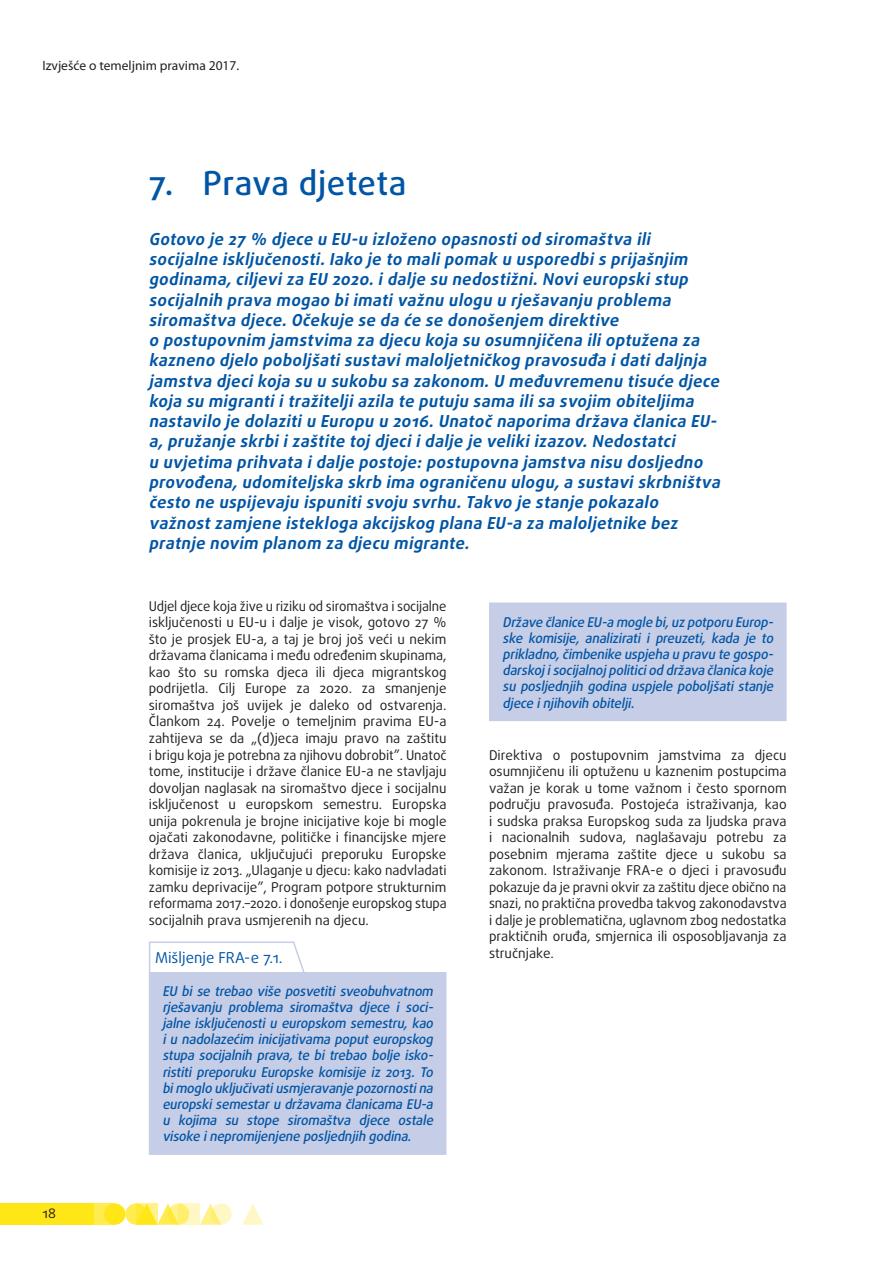
<style>
.page{position:relative;width:893px;height:1263px;background:#fff}
.page>*{position:absolute;margin:0;border:0;box-sizing:border-box;transform-origin:0 0}
.chapter_title{font:500 33px "Daxline Pro";letter-spacing:.01em;color:#0155a5}
.intro_chapter{font:italic 700 16.5px/20.2px "Daxline Pro";letter-spacing:.02em;color:#0155a5}
.opinion_header{font:15px "Daxline Pro";color:#0155a5}
.body_text{font:13.5px/16.5px "Daxline Pro";color:#231f20;text-align:justify}
.opinion_text{font:italic 500 13.5px/16.2px "Daxline Pro";letter-spacing:-.01em;color:#0155a5;text-align:justify}
.t1{font:13.5px "Myriad Pro";color:#231f20}
</style>
<div class="page">
<svg style="left:125px;top:1203px;width:22px;height:22px"></svg>
<div style="left:94px;top:1203px;width:21px;height:22px;background:#ffec50"></div>
<div style="left:0;top:1203px;width:94px;height:22px;background:#ffe616"></div>
<svg style="left:200px;top:1203px;width:18px;height:22px"></svg>
<svg style="left:242px;top:1204px;width:21px;height:21px"></svg>
<div style="left:104px;top:1203px;width:21px;height:22px;background:#ffe616;border-radius:50%"></div>
<svg style="left:157px;top:1203px;width:18px;height:22px"></svg>
<svg style="left:168px;top:1203px;width:21px;height:22px"></svg>
<svg style="left:210px;top:1203px;width:22px;height:22px"></svg>
<svg style="left:136px;top:1203px;width:21px;height:22px"></svg>
<svg style="left:179px;top:1203px;width:21px;height:22px"></svg>
<div style="left:150px;top:972px;width:296px;height:182px;background:#c6cde7"></div>
<svg style="left:149px;top:943px;width:1px;height:29px"></svg>
<hr style="left:149px;top:941px;width:145px;height:2px;background:#c6cde7">
<hr style="left:149px;top:972px;width:1px;height:181px;background:#c6cde7">
<hr style="left:149px;top:1153px;width:145px;height:2px;background:#c6cde7">
<hr style="left:294px;top:1153px;width:152px;height:2px;background:#c6cde7">
<div style="left:490px;top:603px;width:296px;height:117px;background:#c6cde7"></div>
<hr style="left:785px;top:604px;width:2px;height:116px;background:#c6cde7">
<hr style="left:489px;top:604px;width:1px;height:116px;background:#c6cde7">
<hr style="left:489px;top:602px;width:145px;height:2px;background:#c6cde7">
<hr style="left:634px;top:602px;width:153px;height:2px;background:#c6cde7">
<hr style="left:489px;top:720px;width:145px;height:1px;background:#c6cde7">
<hr style="left:634px;top:720px;width:153px;height:1px;background:#c6cde7">
<svg style="left:292px;top:941px;width:13px;height:31px"></svg>
<p class="t1" style="left:43px;top:57px;width:198px">Izvješće o temeljnim pravima 2017.</p>
<p class="chapter_title" style="left:149px;top:161px;width:259px">7. Prava djeteta</p>
<p class="intro_chapter" style="left:149px;top:229px;width:577px">Gotovo je 27 % djece u EU-u izloženo opasnostiod siromaštva ili socijalne isključenosti.Iako je to malipomak u usporedbis prijašnjim godinama,ciljeviza EU 2020.idalje su nedostižni.Novieuropskistup socijalnih prava mogao biimativažnu ulogu u rješavanju problema siromaštva djece.Očekuje se da će se donošenjem direktive<br>o postupovnim jamstvima za djecu koja su osumnjičena ilioptužena za kazneno djelo poboljšatisustavimaloljetničkog pravosuđa idatidaljnja jamstva djecikoja su u sukobu sa zakonom.U međuvremenu tisuće djece koja su migrantiitražiteljiazila te putuju sama ilisa svojim obiteljima nastavilo je dolazitiu Europu u 2016.Unatoč naporima država članica EU&shy;a,pružanje skrbiizaštite toj djeciidalje je velikiizazov.Nedostatci<br>u uvjetima prihvata idalje postoje:postupovna jamstva nisu dosljedno provođena,udomiteljska skrb ima ograničenu ulogu,a sustaviskrbništva često ne uspijevaju ispunitisvoju svrhu.Takvo je stanje pokazalo važnostzamjene istekloga akcijskog plana EU-a za maloljetnike bez pratnje novim planom za djecu migrante.</p>
<p class="body_text" style="left:43px;top:1205px;width:15px">18</p>
<p class="body_text" style="left:149px;top:598px;width:299px">Udjel djece koja žive u riziku od siromaštva i socijalne isključenosti u EU-u i dalje je visok, gotovo 27 % što je prosjek EU-a, a taj je broj još veći u nekim državama članicama i među određenim skupinama, kao što su romska djeca ili djeca migrantskog podrijetla. Cilj Europe za 2020. za smanjenje siromaštva još uvijek je daleko od ostvarenja.<br>Člankom 24. Povelje o temeljnim pravima EU-a zahtijeva se da „(d)jeca imaju pravo na zaštitu i brigu koja je potrebna za njihovu dobrobit”. Unatoč tome, institucije i države članice EU-a ne stavljaju dovoljan naglasak na siromaštvo djece i socijalnu isključenost u europskom semestru. Europska unija pokrenula je brojne inicijative koje bi mogle ojačati zakonodavne, političke i financijske mjere država članica, uključujući preporuku Europske komisije iz 2013. „Ulaganje u djecu: kako nadvladati zamku deprivacije”, Program potpore strukturnim reformama 2017.–2020. i donošenje europskog stupa socijalnih prava usmjerenih na djecu.</p>
<p class="opinion_header" style="left:155px;top:947px;width:129px">Mišljenje FRA-e 7.1.</p>
<p class="opinion_text" style="left:162px;top:983px;width:275px">EU bi se trebao više posvetiti sveobuhvatnom rješavanju problema siromaštva djece i soci&shy;jalne isključenosti u europskom semestru, kao i u nadolazećim inicijativama poput europskog stupa socijalnih prava, te bi trebao bolje isko&shy;ristiti preporuku Europske komisije iz 2013. To bimoglo uključivatiusmjeravanje pozornostina europskisemestaru državama članicama EU-a u kojima su stope siromaštva djece ostale visoke inepromijenjene posljednjih godina.</p>
<p class="opinion_text" style="left:502px;top:614px;width:275px">Države članice EU-a mogle bi,uzpotporu Europ&shy;ske komisije, analizirati i preuzeti, kada je to prikladno,čimbenike uspjeha u pravu te gospo&shy;darskoj isocijalnoj politiciod država članica koje su posljednjih godina uspjele poboljšati stanje djece injihovih obitelji.</p>
<p class="body_text" style="left:489px;top:746px;width:299px">Direktiva o postupovnim jamstvima za djecu osumnjičenu ili optuženu u kaznenim postupcima važan je korak u tome važnom i često spornom području pravosuđa. Postojeća istraživanja, kao i sudska praksa Europskog suda za ljudska prava i nacionalnih sudova, naglašavaju potrebu za posebnim mjerama zaštite djece u sukobu sa zakonom. Istraživanje FRA-e o djeci i pravosuđu pokazuje da je pravni okvir za zaštitu djece obično na snazi, no praktična provedba takvog zakonodavstva i dalje je problematična, uglavnom zbog nedostatka praktičnih oruđa, smjernica ili osposobljavanja za stručnjake.</p>
</div>
